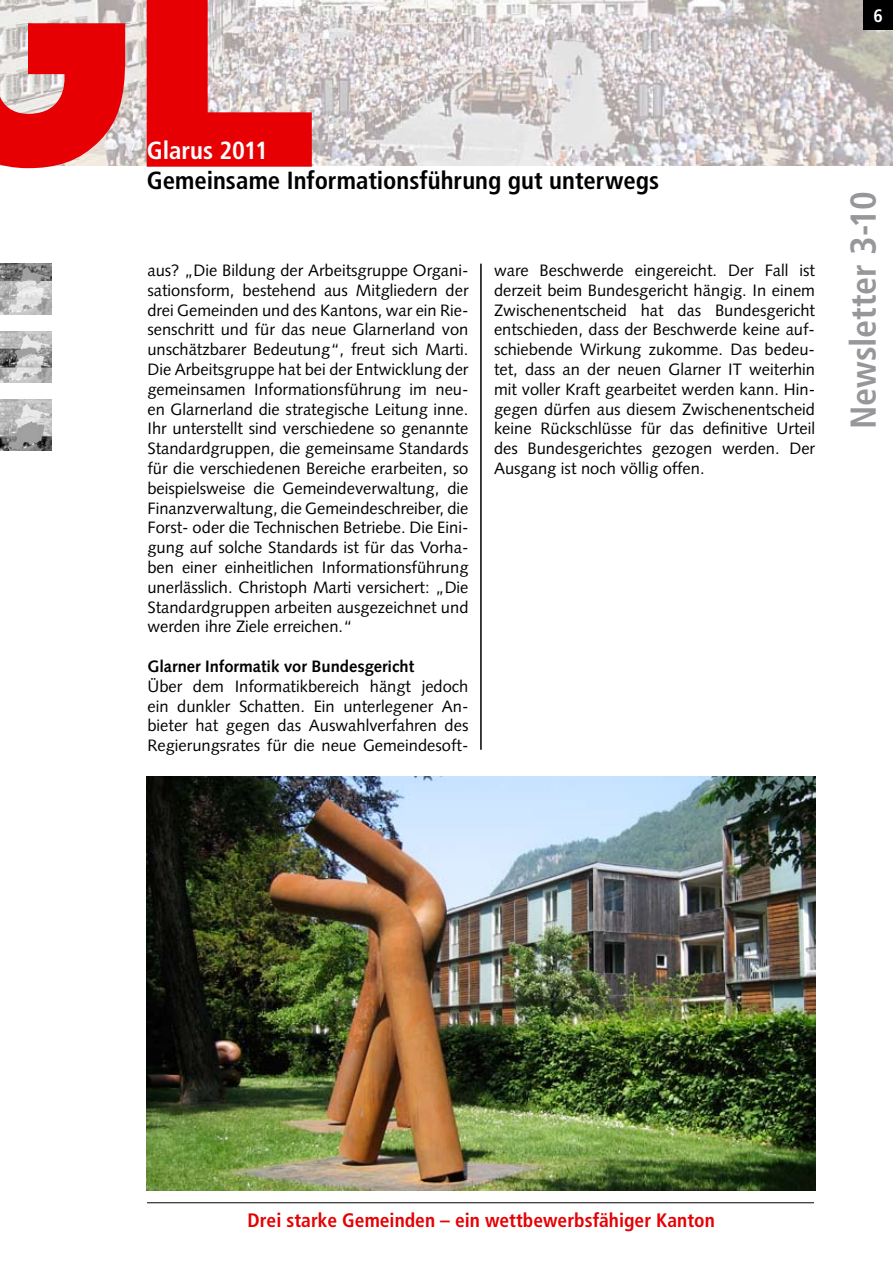
<style>
.page{position:relative;width:893px;height:1263px;background:#fff}
.page>*{position:absolute;margin:0;border:0;box-sizing:border-box;transform-origin:0 0}
.t1{font:700 condensed 36px "Frutiger";letter-spacing:-.005em;color:#97979b}
.t2{font:700 condensed 24.75px "Frutiger";color:#000}
.t3{font:700 condensed 24.75px "Frutiger";letter-spacing:-.005em;color:#fff}
.t4{font:700 condensed 19.5px "Frutiger";color:#e60004}
.t5{font:700 condensed 18px "Frutiger";color:#fff}
.t6{font:16.5px/19.8px "Syntax";color:#000;text-align:justify}
.t7{font:700 16.5px "Syntax";color:#000}
</style>
<div class="page">
<img style="left:125px;top:0;width:768px;height:166px">
<svg style="left:0;top:0;width:125px;height:168px"></svg>
<svg style="left:147px;top:0;width:165px;height:167px"></svg>
<div style="left:863px;top:0;width:30px;height:30px;background:#000"></div>
<img style="left:0;top:264px;width:51px;height:51px">
<img style="left:0;top:332px;width:51px;height:51px">
<img style="left:0;top:400px;width:51px;height:51px">
<hr style="left:480px;top:264px;width:2px;height:486px;background:#000">
<hr style="left:147px;top:1202px;width:667px;height:1px;background:#000">
<img style="left:147px;top:776px;width:668px;height:415px">
<p class="t5" style="left:873px;top:5px;width:11px">6</p>
<h2 class="t3" style="left:147px;top:136px;width:123px">Glarus 2011</h2>
<h2 class="t2" style="left:147px;top:166px;width:514px">Gemeinsame Informationsführung gut unterwegs</h2>
<p class="t6" style="left:147px;top:260px;width:323px">aus? „Die Bildung der Arbeitsgruppe Organi&shy;sationsform, bestehend aus Mitgliedern der drei Gemeinden und des Kantons, war ein Rie&shy;senschritt und für das neue Glarnerland von unschätzbarer Bedeutung“, freut sich Marti.<br>Die Arbeitsgruppe hat bei der Entwicklung der gemeinsamen Informationsführung im neu&shy;en Glarnerland die strategische Leitung inne.<br>Ihr unterstellt sind verschiedene so genannte Standardgruppen, die gemeinsame Standards für die verschiedenen Bereiche erarbeiten, so beispielsweise die Gemeindeverwaltung, die Finanzverwaltung, die Gemeindeschreiber, die Forst- oder die Technischen Betriebe. Die Eini&shy;gung auf solche Standards ist für das Vorha&shy;ben einer einheitlichen Informationsführung unerlässlich. Christoph Marti versichert: „Die Standardgruppen arbeiten ausgezeichnet und werden ihre Ziele erreichen.“</p>
<p class="t7" style="left:147px;top:657px;width:268px">Glarner Informatik vor Bundesgericht</p>
<p class="t6" style="left:147px;top:676px;width:323px">Über dem Informatikbereich hängt jedoch ein dunkler Schatten. Ein unterlegener An&shy;bieter hat gegen das Auswahlverfahren des Regierungsrates für die neue Gemeindesoft-</p>
<p class="t6" style="left:494px;top:260px;width:323px">ware Beschwerde eingereicht. Der Fall ist derzeit beim Bundesgericht hängig. In einem Zwischenentscheid hat das Bundesgericht entschieden, dass der Beschwerde keine auf&shy;schiebende Wirkung zukomme. Das bedeu&shy;tet, dass an der neuen Glarner IT weiterhin mit voller Kraft gearbeitet werden kann. Hin&shy;gegen dürfen aus diesem Zwischenentscheid keine Rückschlüsse für das definitive Urteil des Bundesgerichtes gezogen werden. Der Ausgang ist noch völlig offen.</p>
<h1 class="t1" style="left:842px;top:429px;width:239px;rotate:-90deg">Newsletter 3-10</h1>
<p class="t4" style="left:248px;top:1208px;width:469px">Drei starke Gemeinden – ein wettbewerbsfähiger Kanton</p>
</div>
